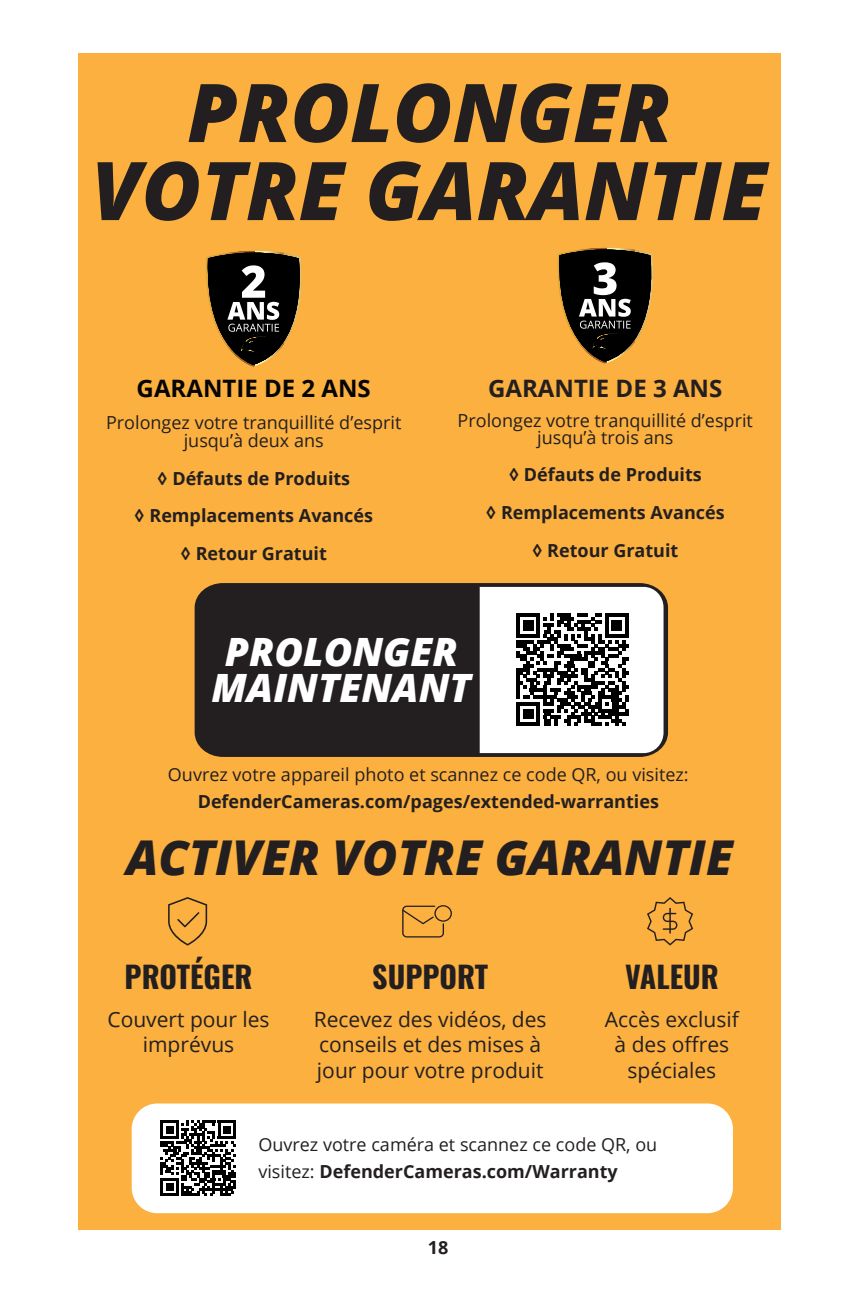
<style>
.page{position:relative;width:859px;height:1293px;background:#fff}
.page>*{position:absolute;margin:0;border:0;box-sizing:border-box;transform-origin:0 0}
.t1{font:italic 800 81px/78px "Open Sans";color:#231f20;text-align:center}
.t2{font:italic 800 48px "Open Sans";color:#231f20}
.t3{font:italic 800 39px/36px "Open Sans";color:#fff;text-align:center}
.t4{font:30px "Oswald";color:#231f20}
.t5{font:700 24px "Open Sans";color:#040503}
.t6{font:700 24px "Open Sans";color:#231f20}
.t7{font:21px/25.2px "Open Sans";color:#231f20;text-align:center}
.t8{font:18px/18.3px "Open Sans";color:#231f20;text-align:center}
.t9{font:700 18px/37.8px "Open Sans";color:#231f20;text-align:center}
.s1{font-weight:700}
</style>
<div class="page">
<div style="left:78px;top:53px;width:702px;height:1176px;background:#fbb03f"></div>
<div style="left:132px;top:1103px;width:601px;height:110px;background:#fff;border-radius:25px"></div>
<svg style="left:160px;top:1120px;width:76px;height:75px"></svg>
<div style="left:195px;top:583px;width:473px;height:174px;background:#231f20"></div>
<svg style="left:479px;top:587px;width:184px;height:166px;background:#bfbfbe"></svg>
<svg style="left:206px;top:251px;width:96px;height:116px"></svg>
<svg style="left:557px;top:248px;width:96px;height:116px"></svg>
<svg style="left:402px;top:905px;width:50px;height:32px"></svg>
<svg style="left:168px;top:897px;width:39px;height:48px"></svg>
<svg style="left:647px;top:897px;width:46px;height:48px"></svg>
<hr style="left:669px;top:907px;width:2px;height:26px;background:#231f20">
<h1 class="t1" style="left:92px;top:75px;width:677px">PROLONGER<br>VOTRE GARANTIE</h1>
<h3 class="t5" style="left:137px;top:379px;width:236px">GARANTIE DE 2 ANS</h3>
<p class="t8" style="left:106px;top:414px;width:297px">Prolongez votre tranquillité d’esprit jusqu’à deux ans</p>
<p class="t9" style="left:134px;top:458px;width:240px">◊ Défauts de Produits<br>◊ Remplacements Avancés ◊ Retour Gratuit</p>
<h3 class="t6" style="left:488px;top:379px;width:236px">GARANTIE DE 3 ANS</h3>
<p class="t8" style="left:457px;top:413px;width:297px;line-height:16.8px">Prolongez votre tranquillité d’esprit jusqu’à trois ans</p>
<p class="t9" style="left:486px;top:455px;width:240px">◊ Défauts de Produits<br>◊ Remplacements Avancés ◊ Retour Gratuit</p>
<h3 class="t3" style="left:211px;top:634px;width:261px">PROLONGER<br>MAINTENANT</h3>
<p class="t8" style="left:168px;top:767px;width:522px">Ouvrez votre appareil photo et scannez ce code QR, ou visitez:</p>
<p class="t9" style="left:198px;top:782px;width:463px">DefenderCameras.com/pages/extended-warranties</p>
<h2 class="t2" style="left:126px;top:830px;width:608px">ACTIVER VOTRE GARANTIE</h2>
<h3 class="t4" style="left:125px;top:961px;width:129px">PROTÉGER</h3>
<p class="t7" style="left:107px;top:1008px;width:164px">Couvert pour les imprévus</p>
<h3 class="t4" style="left:372px;top:961px;width:117px">SUPPORT</h3>
<p class="t7" style="left:314px;top:1008px;width:234px;text-align:left">Recevez des vidéos, des conseils et des mises à jour pour votre produit</p>
<h3 class="t4" style="left:625px;top:961px;width:95px">VALEUR</h3>
<p class="t7" style="left:605px;top:1008px;width:135px">Accès exclusif à des offres spéciales</p>
<p class="t8" style="left:258px;top:1132px;width:400px;line-height:27px;text-align:left">Ouvrez votre caméra et scannez ce code QR, ou visitez: <span class="s1">DefenderCameras.com/Warranty</span></p>
<p class="t9" style="left:428px;top:1230px;width:22px">18</p>
</div>
